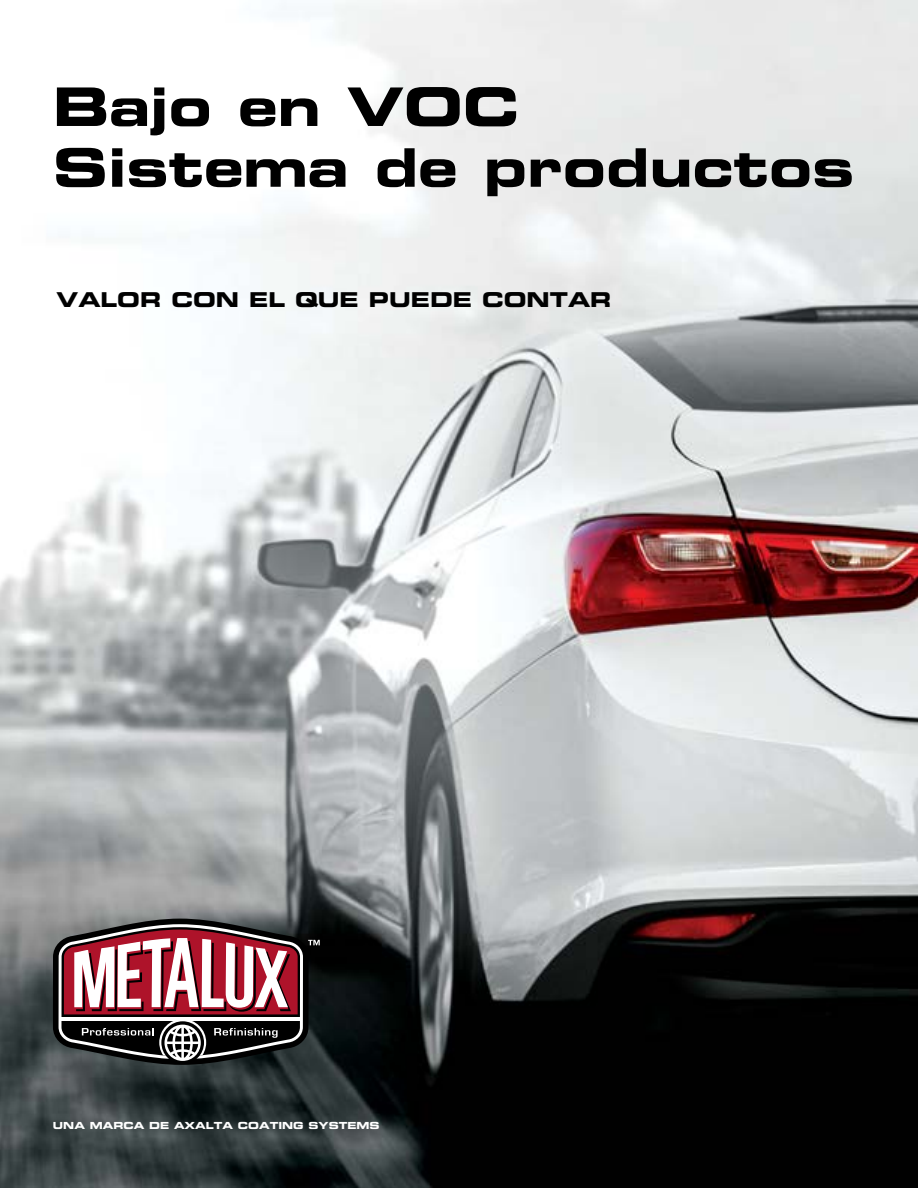
<style>
.page{position:relative;width:918px;height:1188px;background:#fff}
.page>*{position:absolute;margin:0;border:0;box-sizing:border-box;transform-origin:0 0}
.t1{font:53.25px/60.8px "Eurostile LT Std Bold Ex 2";color:#000}
.t2{font:20.4px "Eurostile LT Std Bold Ex 2";color:#000}
.t3{font:9.75px "Eurostile LT Std Bold Ex 2";color:#fff}
</style>
<div class="page">
<img style="left:0;top:0;width:918px;height:1188px">
<svg style="left:53px;top:919px;width:267px;height:146px"></svg>
<h1 class="t1" style="left:53px;top:75px;width:803px">Bajo en VOC<br>Sistema de productos</h1>
<h2 class="t2" style="left:57px;top:285px;width:556px">VALOR CON EL QUE PUEDE CONTAR</h2>
<p class="t3" style="left:53px;top:1119px;width:328px">UNA MARCA DE AXALTA COATING SYSTEMS</p>
</div>
